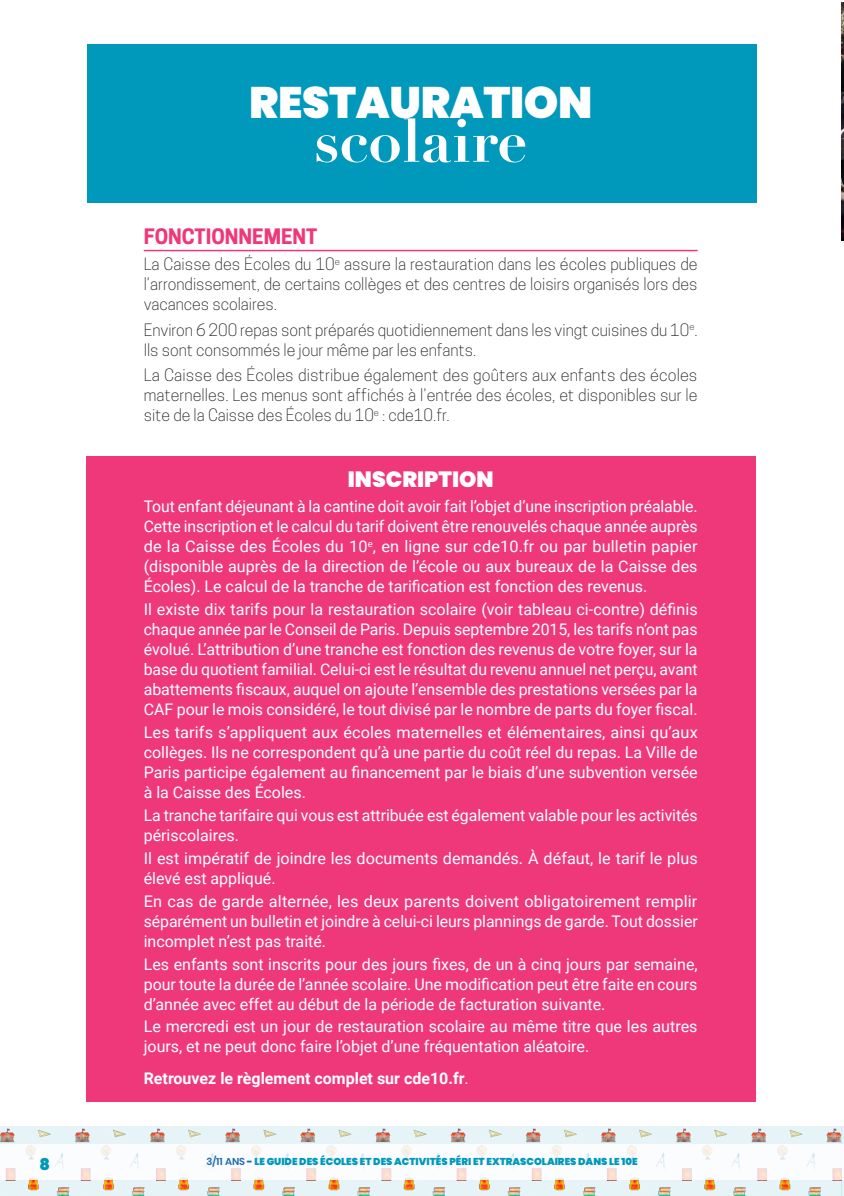
<style>
.page{position:relative;width:844px;height:1196px;background:#fff}
.page>*{position:absolute;margin:0;border:0;box-sizing:border-box;transform-origin:0 0}
.t1{font:700 60px "Didot";color:#fff}
.t2{font:900 44px "Poppins";letter-spacing:-.01em;color:#fff}
.t3{font:900 22px "Poppins";color:#fff}
.t4{font:700 20px "Cooper Hewitt";color:#ef387a}
.t5{font:16px/20px "Roboto";color:#fff;text-align:justify}
.t6{font:300 16px/20px "Cooper Hewitt";color:#231f20;text-align:justify}
.t7{font:700 16px "Roboto";color:#fff}
.t8{font:900 16px "Poppins";color:#0098bb}
.t9{font:900 10px "Poppins";color:#0098bb}
.s1{font-weight:400}
.s2{font-weight:600;color:#226bb5}
.s3{color:#226bb5}
</style>
<div class="page">
<img style="left:0;top:1126px;width:844px;height:69px">
<div style="left:86px;top:456px;width:669px;height:645px;background:#ef387a"></div>
<div style="left:87px;top:44px;width:669px;height:159px;background:#0098bb"></div>
<hr style="left:144px;top:250px;width:553px;height:1px;background:#ef387a">
<img style="left:841px;top:4px;width:3px;height:236px">
<hr style="left:841px;top:1143px;width:3px;height:36px;background:#fff">
<div style="left:0;top:1143px;width:841px;height:36px;background:#fff"></div>
<svg style="left:0;top:1192px;width:4px;height:4px"></svg>
<svg style="left:840px;top:1192px;width:4px;height:4px"></svg>
<h2 class="t2" style="left:249px;top:77px;width:345px">RESTAURATION</h2>
<h1 class="t1" style="left:314px;top:103px;width:215px">scolaire</h1>
<p class="t4" style="left:144px;top:225px;width:175px">FONCTIONNEMENT</p>
<p class="t6" style="left:144px;top:254px;width:555px">La Caisse des Écoles du 10<sup>e</sup> assure la restauration dans les écoles publiques de l’arrondissement, de certains collèges et des centres de loisirs organisés lors des vacances scolaires.</p>
<p class="t6" style="left:144px;top:319px;width:555px">Environ 6 200 repas sont préparés quotidiennement dans les vingt cuisines du 10<sup>e</sup>.<br>Ils sont consommés le jour même par les enfants.</p>
<p class="t6" style="left:144px;top:365px;width:555px">La Caisse des Écoles distribue également des goûters aux enfants des écoles maternelles. Les menus sont affichés à l’entrée des écoles, et disponibles sur le site de la Caisse des Écoles du 10<sup>e</sup> : cde10.fr.</p>
<h3 class="t3" style="left:348px;top:466px;width:147px">INSCRIPTION</h3>
<p class="t5" style="left:144px;top:496px;width:555px">Tout enfant déjeunant à la cantine doit avoir fait l’objet d’une inscription préalable.<br>Cette inscription et le calcul du tarif doivent être renouvelés chaque année auprès de la Caisse des Écoles du 10<sup>e</sup>, en ligne sur cde10.fr ou par bulletin papier (disponible auprès de la direction de l’école ou aux bureaux de la Caisse des Écoles). Le calcul de la tranche de tarification est fonction des revenus.</p>
<p class="t5" style="left:144px;top:598px;width:555px">Il existe dix tarifs pour la restauration scolaire (voir tableau ci-contre) définis chaque année par le Conseil de Paris. Depuis septembre 2015, les tarifs n’ont pas évolué. L’attribution d’une tranche est fonction des revenus de votre foyer, sur la base du quotient familial. Celui-ci est le résultat du revenu annuel net perçu, avant abattements fiscaux, auquel on ajoute l’ensemble des prestations versées par la CAF pour le mois considéré, le tout divisé par le nombre de parts du foyer fiscal.</p>
<p class="t5" style="left:144px;top:721px;width:555px">Les tarifs s’appliquent aux écoles maternelles et élémentaires, ainsi qu’aux collèges. Ils ne correspondent qu’à une partie du coût réel du repas. La Ville de Paris participe également au financement par le biais d’une subvention versée à la Caisse des Écoles.</p>
<p class="t5" style="left:144px;top:804px;width:555px">La tranche tarifaire qui vous est attribuée est également valable pour les activités périscolaires.</p>
<p class="t5" style="left:144px;top:847px;width:555px">Il est impératif de joindre les documents demandés. À défaut, le tarif le plus élevé est appliqué.</p>
<p class="t5" style="left:144px;top:890px;width:555px">En cas de garde alternée, les deux parents doivent obligatoirement remplir séparément un bulletin et joindre à celui-ci leurs plannings de garde. Tout dossier incomplet n’est pas traité.</p>
<p class="t5" style="left:144px;top:953px;width:555px">Les enfants sont inscrits pour des jours fixes, de un à cinq jours par semaine, pour toute la durée de l’année scolaire. Une modification peut être faite en cours d’année avec effet au début de la période de facturation suivante.</p>
<p class="t5" style="left:144px;top:1015px;width:555px">Le mercredi est un jour de restauration scolaire au même titre que les autres jours, et ne peut donc faire l’objet d’une fréquentation aléatoire.</p>
<p class="t7" style="left:144px;top:1066px;width:326px">Retrouvez le règlement complet sur cde10.fr<span class="s1">.</span></p>
<p class="t8" style="left:40px;top:1154px;width:12px">8</p>
<p class="t9" style="left:206px;top:1155px;width:433px"><span class="s2">3/11 ANS</span> <span class="s3">-</span> LE GUIDE DES ÉCOLES ET DES ACTIVITÉS PÉRI ET EXTRASCOLAIRES DANS LE 10E</p>
</div>
